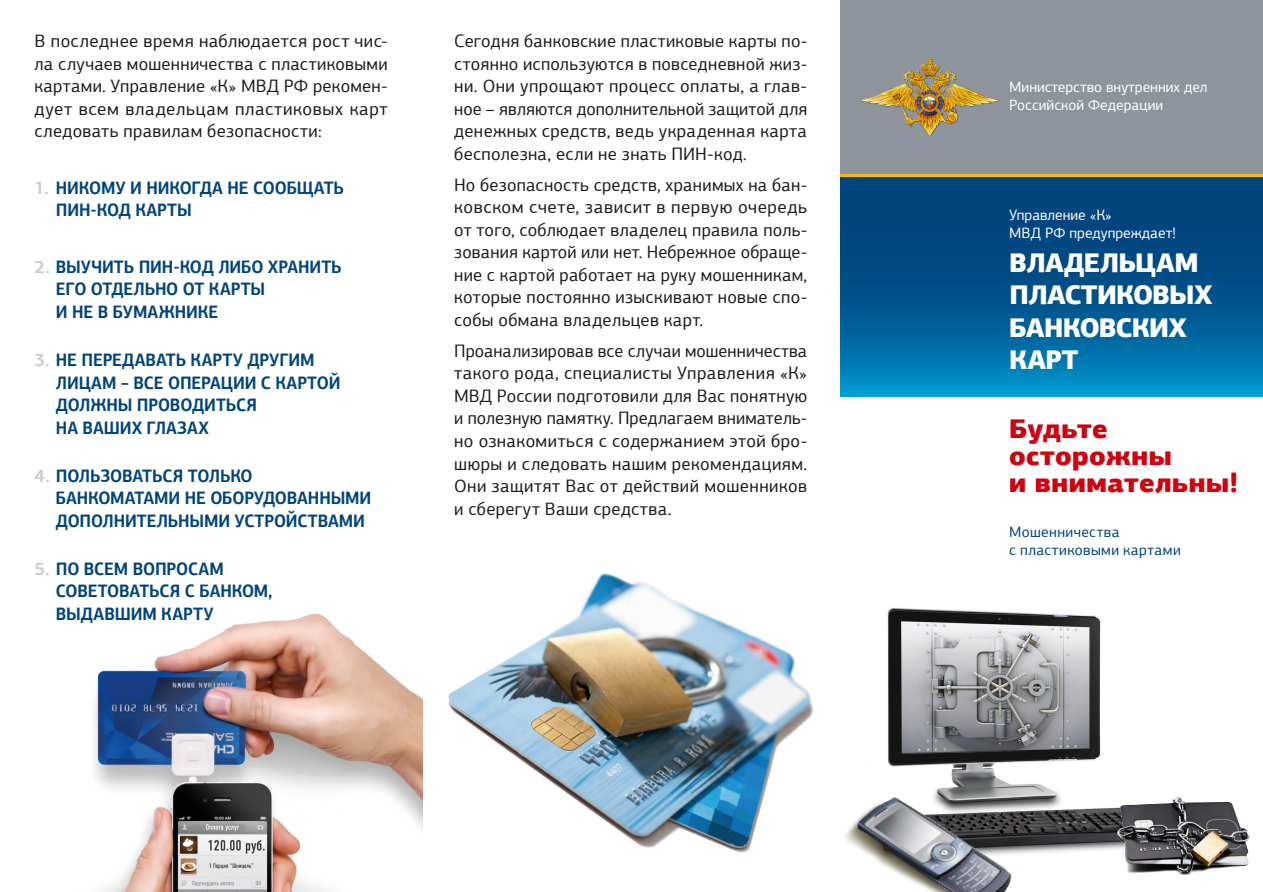
<style>
.page{position:relative;width:1263px;height:892px;background:#fff}
.page>*{position:absolute;margin:0;border:0;box-sizing:border-box;transform-origin:0 0}
.t1{font:900 27px/32.4px "PF Agora Sans Pro";letter-spacing:-.025em;color:#fff;scale:.95 1}
.t2{font:900 27px/27px "PF Agora Sans Pro";letter-spacing:.015em;color:#d1010e}
.t3{font:18px/22.5px "PF Agora Sans Pro";letter-spacing:.02em;color:#1b1c20;text-align:justify}
.t4{font:700 18px/22.5px "PF Agora Sans Pro";letter-spacing:-.01em;color:#00447d;scale:.9 1}
.t5{font:700 18px "PF Agora Sans Pro";letter-spacing:.01em;color:#00447d;scale:.9 1}
.t6{font:15px/18px "PF Agora Sans Pro";color:#fff}
.t7{font:15px/18px "PF Agora Sans Pro";letter-spacing:.025em;color:#00447d}
.s1{color:#c8ced2}
</style>
<div class="page">
<div style="left:840px;top:0;width:422px;height:177px;background:#8d949b"></div>
<svg style="left:840px;top:177px;width:422px;height:220px;background:#005a93"></svg>
<hr style="left:840px;top:175px;width:422px;height:2px;background:#f9b800">
<img style="left:94px;top:614px;width:328px;height:277px">
<img style="left:448px;top:573px;width:366px;height:280px">
<img style="left:861px;top:58px;width:138px;height:76px">
<img style="left:887px;top:608px;width:227px;height:245px">
<img style="left:1114px;top:797px;width:136px;height:78px">
<img style="left:808px;top:740px;width:226px;height:151px">
<p class="t3" style="left:35px;top:30px;width:354px">В последнее время наблюдается рост чис&shy;ла случаев мошенничества с пластиковыми картами. Управление «К» МВД РФ рекомен&shy;дует всем владельцам пластиковых карт следовать правилам безопасности:</p>
<p class="t4" style="left:56px;top:176px;width:322px;text-indent:-21px"><span class="s1">1.</span> Никому и никогда не сообщать<br>ПИН</p>
<p class="t5" style="left:90px;top:199px;width:114px">-код карты</p>
<p class="t4" style="left:56px;top:255px;width:319px;text-indent:117px">-код либо хранить его отдельно от карты<br>и не в бумажнике</p>
<p class="t4" style="left:56px;top:348px;width:318px;text-indent:-21px"><span class="s1">3.</span> Не передавать карту другим лицам – все операции с картой должны проводиться<br>на Ваших глазах</p>
<p class="t4" style="left:56px;top:464px;width:352px;text-indent:-21px"><span class="s1">4.</span> Пользоваться только банкоматами не оборудованными дополнительными устройствами</p>
<p class="t4" style="left:56px;top:557px;width:242px;text-indent:-21px"><span class="s1">5.</span> По всем вопросам советоваться с банком, выдавшим карту</p>
<p class="t4" style="left:35px;top:255px;width:129px"><span class="s1">2.</span> Выучить ПИН</p>
<p class="t3" style="left:454px;top:30px;width:354px">Сегодня банковские пластиковые карты по&shy;стоянно используются в повседневной жиз&shy;ни. Они упрощают процесс оплаты, а глав&shy;ное – являются дополнительной защитой для денежных средств, ведь украденная карта бесполезна, если не знать ПИН-код.</p>
<p class="t3" style="left:454px;top:173px;width:354px">Но безопасность средств, хранимых на бан&shy;ковском счете, зависит в первую очередь от того, соблюдает владелец правила поль&shy;зования картой или нет. Небрежное обраще&shy;ние с картой работает на руку мошенникам, которые постоянно изыскивают новые спо&shy;собы обмана владельцев карт.</p>
<p class="t3" style="left:454px;top:339px;width:354px">Проанализировав все случаи мошенничества такого рода, специалисты Управления «К» МВД России подготовили для Вас понятную и полезную памятку. Предлагаем вниматель&shy;но ознакомиться с содержанием этой бро&shy;шюры и следовать нашим рекомендациям.<br>Они защитят Вас от действий мошенников и сберегут Ваши средства.</p>
<p class="t6" style="left:1009px;top:78px;width:200px">Министерство внутренних дел<br>Российской Федерации</p>
<p class="t6" style="left:1009px;top:206px;width:168px">Управление «К»<br>МВД РФ предупреждает!</p>
<h1 class="t1" style="left:1009px;top:246px;width:215px">владельцАМ пластиковых банковских карт</h1>
<h1 class="t2" style="left:1009px;top:415px;width:230px">Будьте осторожны<br>и внимательны!</h1>
<p class="t7" style="left:1009px;top:522px;width:173px">Мошенничества<br>с пластиковыми картами</p>
</div>
